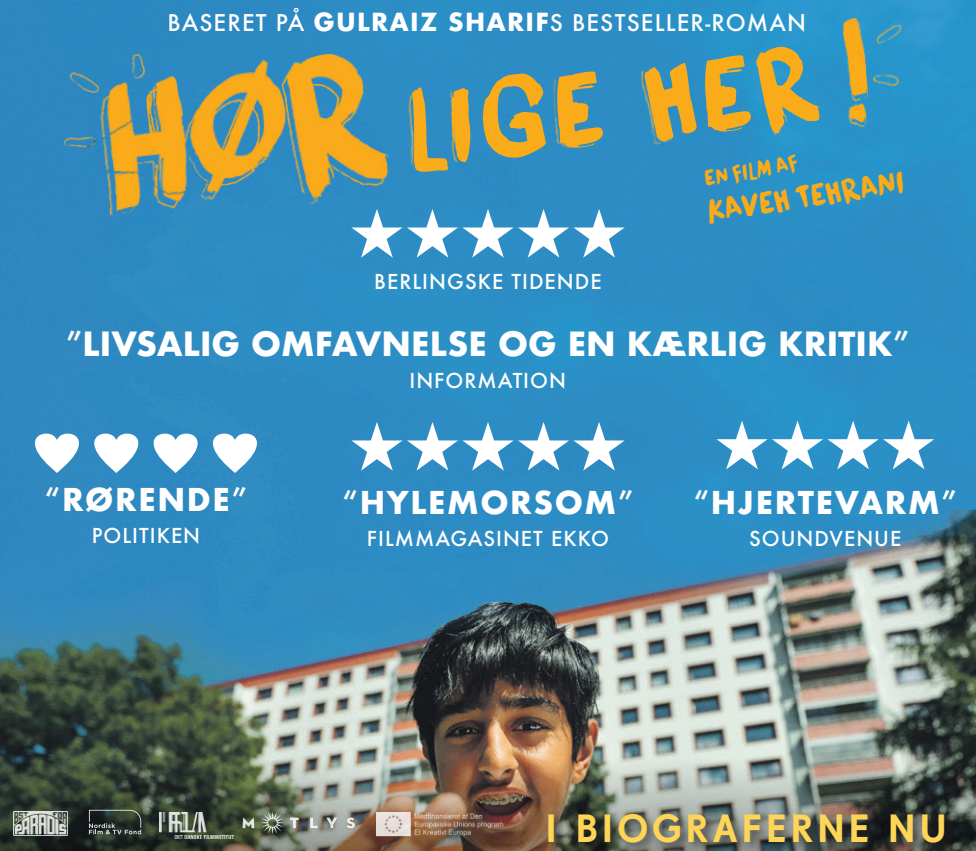
<style>
.page{position:relative;width:976px;height:851px;background:#fff}
.page>*{position:absolute;margin:0;border:0;box-sizing:border-box;transform-origin:0 0}
.t1{font:102.8px "Liquid Embrace";color:#faab1a}
.t2{font:68px "Zapf Dingbats ITC";color:#fff}
.t3{font:600 40px "Drescher Grotesk BT";letter-spacing:.1em;color:#fed556}
.t4{font:700 32.4px "Futura";color:#fff}
.t5{font:30.8px "Liquid Embrace";color:#faab1a}
.t6{font:700 30.4px "Futura";letter-spacing:.05em;color:#fff}
.t7{font:500 22.4px "Futura";letter-spacing:.05em;color:#fff}
.t8{font:21.6px "Liquid Embrace";color:#faab1a}
.t9{font:500 20px "Futura";letter-spacing:.05em;color:#fff}
.s1{font-weight:700;font-size:24.4px}
.s2{font-weight:500}
</style>
<div class="page">
<img style="left:0;top:0;width:975px;height:757px">
<img style="left:0;top:757px;width:975px;height:93px">
<div style="left:545px;top:811px;width:411px;height:39px;background:#231f20;opacity:.75"></div>
<img style="left:65px;top:55px;width:323px;height:189px">
<img style="left:874px;top:24px;width:32px;height:31px">
<img style="left:867px;top:54px;width:38px;height:40px">
<img style="left:842px;top:18px;width:25px;height:109px">
<div style="left:403px;top:83px;width:39px;height:88px;background:#2d8cc3"></div>
<div style="left:639px;top:56px;width:69px;height:92px;background:#2c8dc5"></div>
<div style="left:551px;top:69px;width:46px;height:79px;background:#2d8cc3"></div>
<div style="left:442px;top:80px;width:79px;height:91px;background:#2d8cc3"></div>
<img style="left:14px;top:811px;width:54px;height:24px">
<img style="left:376px;top:812px;width:197px;height:25px">
<img style="left:159px;top:812px;width:74px;height:26px">
<svg style="left:242px;top:817px;width:12px;height:11px"></svg>
<svg style="left:260px;top:810px;width:38px;height:24px"></svg>
<svg style="left:310px;top:817px;width:7px;height:11px"></svg>
<svg style="left:326px;top:817px;width:11px;height:11px"></svg>
<svg style="left:346px;top:817px;width:9px;height:11px"></svg>
<svg style="left:89px;top:809px;width:52px;height:25px"></svg>
<div style="left:35px;top:433px;width:44px;height:40px;background:#3088c0"></div>
<div style="left:94px;top:433px;width:44px;height:40px;background:#2d89c0"></div>
<div style="left:153px;top:433px;width:44px;height:40px;background:#2c88c1"></div>
<div style="left:213px;top:433px;width:44px;height:40px;background:#308bc2"></div>
<p class="t7" style="left:167px;top:7px;width:640px">BASERET PÅ <span class="s1">GULRAIZ SHARIF</span>S BESTSELLER-ROMAN</p>
<h1 class="t1" style="left:398px;top:46px;width:417px;rotate:-6deg">LIGE HER</h1>
<p class="t8" style="left:701px;top:162px;width:95px;rotate:-10deg">EN FILM AF</p>
<h3 class="t5" style="left:702px;top:188px;width:201px;rotate:-9deg">KAVEH TEHRANI</h3>
<h2 class="t2" style="left:349px;top:201px;width:279px">★★★★★</h2>
<p class="t9" style="left:374px;top:268px;width:229px">BERLINGSKE TIDENDE</p>
<h3 class="t4" style="left:66px;top:320px;width:845px"><span class="s2">”</span>LIVSALIG OMFAVNELSE OG EN KÆRLIG KRITIK<span class="s2">”</span></h3>
<p class="t9" style="left:409px;top:366px;width:158px">INFORMATION</p>
<h3 class="t6" style="left:45px;top:477px;width:204px"><span class="s2">“</span>RØRENDE<span class="s2">”</span></h3>
<p class="t9" style="left:92px;top:521px;width:110px">POLITIKEN</p>
<h2 class="t2" style="left:349px;top:414px;width:279px">★★★★★</h2>
<h3 class="t6" style="left:342px;top:480px;width:293px"><span class="s2">“</span>HYLEMORSOM<span class="s2">”</span></h3>
<p class="t9" style="left:367px;top:524px;width:243px">FILMMAGASINET EKKO</p>
<h2 class="t2" style="left:714px;top:413px;width:223px">★★★★</h2>
<h3 class="t6" style="left:693px;top:480px;width:265px"><span class="s2">“</span>HJERTEVARM<span class="s2">”</span></h3>
<p class="t9" style="left:749px;top:524px;width:153px">SOUNDVENUE</p>
<h3 class="t3" style="left:545px;top:805px;width:402px">I BIOGRAFERNE NU</h3>
</div>
